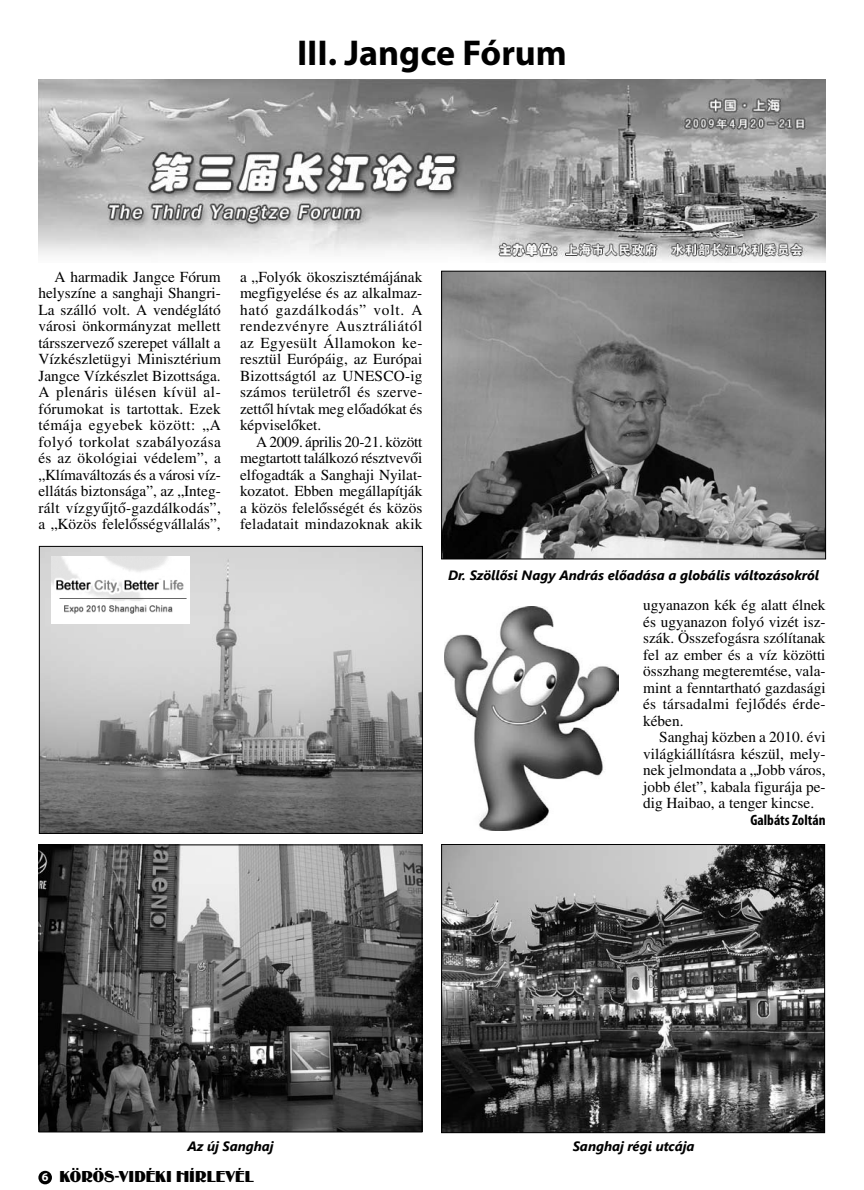
<style>
.page{position:relative;width:864px;height:1190px;background:#fff}
.page>*{position:absolute;margin:0;border:0;box-sizing:border-box;transform-origin:0 0}
.t1{font:700 36px "Myriad Pro";color:#000}
.t2{font:16.5px "Binner";letter-spacing:.005em;color:#000}
.t3{font:15.3px/16.5px "H Times";color:#000;text-align:justify}
.t4{font:700 condensed 15px "Myriad Pro";color:#000}
.t5{font:italic 700 13.5px "Segoe UI";color:#000}
.s1{font-family:"Myriad Pro";font-weight:700;font-size:12px;color:#fff}
</style>
<div class="page">
<div style="left:38px;top:1170px;width:14px;height:14px;background:#000;border-radius:50%"></div>
<img style="left:38px;top:79px;width:787px;height:183px">
<img style="left:444px;top:606px;width:174px;height:224px">
<img style="left:443px;top:273px;width:380px;height:284px">
<div style="left:441px;top:271px;width:384px;height:288px;border:1px solid #000"></div>
<img style="left:443px;top:846px;width:379px;height:284px">
<div style="left:441px;top:844px;width:383px;height:288px;border:1px solid #000"></div>
<img style="left:41px;top:846px;width:379px;height:284px">
<div style="left:39px;top:844px;width:383px;height:288px;border:1px solid #000"></div>
<img style="left:41px;top:548px;width:379px;height:283px">
<div style="left:39px;top:546px;width:383px;height:287px;border:1px solid #000"></div>
<img style="left:51px;top:556px;width:139px;height:67px">
<h1 class="t1" style="left:297px;top:30px;width:271px">III. Jangce Fórum</h1>
<p class="t3" style="left:38px;top:269px;width:184px;text-indent:16px">A harmadik Jangce Fórum helyszíne a sanghaji Shangri-La szálló volt. A vendéglátó városi önkormányzat mellett társszervező szerepet vállalt a Vízkészletügyi Minisztérium Jangce Vízkészlet Bizottsága.<br>A plenáris ülésen kívül al&shy;fórumokat is tartottak. Ezek témája egyebek között: „A folyó torkolat szabályozása és az ökológiai védelem”, a „Klímaváltozás és a városi víz&shy;ellátás biztonsága”, az „Integ&shy;rált vízgyűjtő-gazdálkodás”, a „Közös felelősségvállalás”,</p>
<p class="t3" style="left:240px;top:269px;width:184px">a „Folyók ökoszisztémájának megfigyelése és az alkalmaz&shy;ható gazdálkodás” volt. A rendezvényre Ausztráliától az Egyesült Államokon ke&shy;resztül Európáig, az Európai Bizottságtól az UNESCO-ig számos területről és szerve&shy;zettől hívtak meg előadókat és képviselőket.</p>
<p class="t3" style="left:240px;top:434px;width:184px;text-indent:16px">A 2009. április 20-21. között megtartott találkozó résztvevői elfogadták a Sanghaji Nyilat&shy;kozatot. Ebben megállapítják a közös felelősségét és közös feladatait mindazoknak akik</p>
<p class="t5" style="left:448px;top:565px;width:372px">Dr. Szöllősi Nagy András előadása a globális változásokról</p>
<p class="t3" style="left:643px;top:597px;width:184px">ugyanazon kék ég alatt élnek és ugyanazon folyó vizét is - szák. Összefogásra szólítanak fel az ember és a víz közötti összhang megteremtése, vala&shy;mint a fenntartható gazdasági és társadalmi fejlődés érde&shy;kében.</p>
<p class="t3" style="left:643px;top:729px;width:184px;text-indent:16px">Sanghaj közben a 2010. évi világkiállításra készül, mely&shy;nek jelmondata a „Jobb város, jobb élet”, kabala figurája pe&shy;dig Haibao, a tenger kincse.</p>
<p class="t4" style="left:750px;top:810px;width:77px">Galbáts Zoltán</p>
<p class="t5" style="left:187px;top:1136px;width:88px">Az új Sanghaj</p>
<p class="t5" style="left:572px;top:1136px;width:123px">Sanghaj régi utcája</p>
<p class="t2" style="left:42px;top:1166px;width:213px"><span class="s1">6</span> KÖRÖS-VIDÉKI HÍRLEVÉL</p>
</div>
